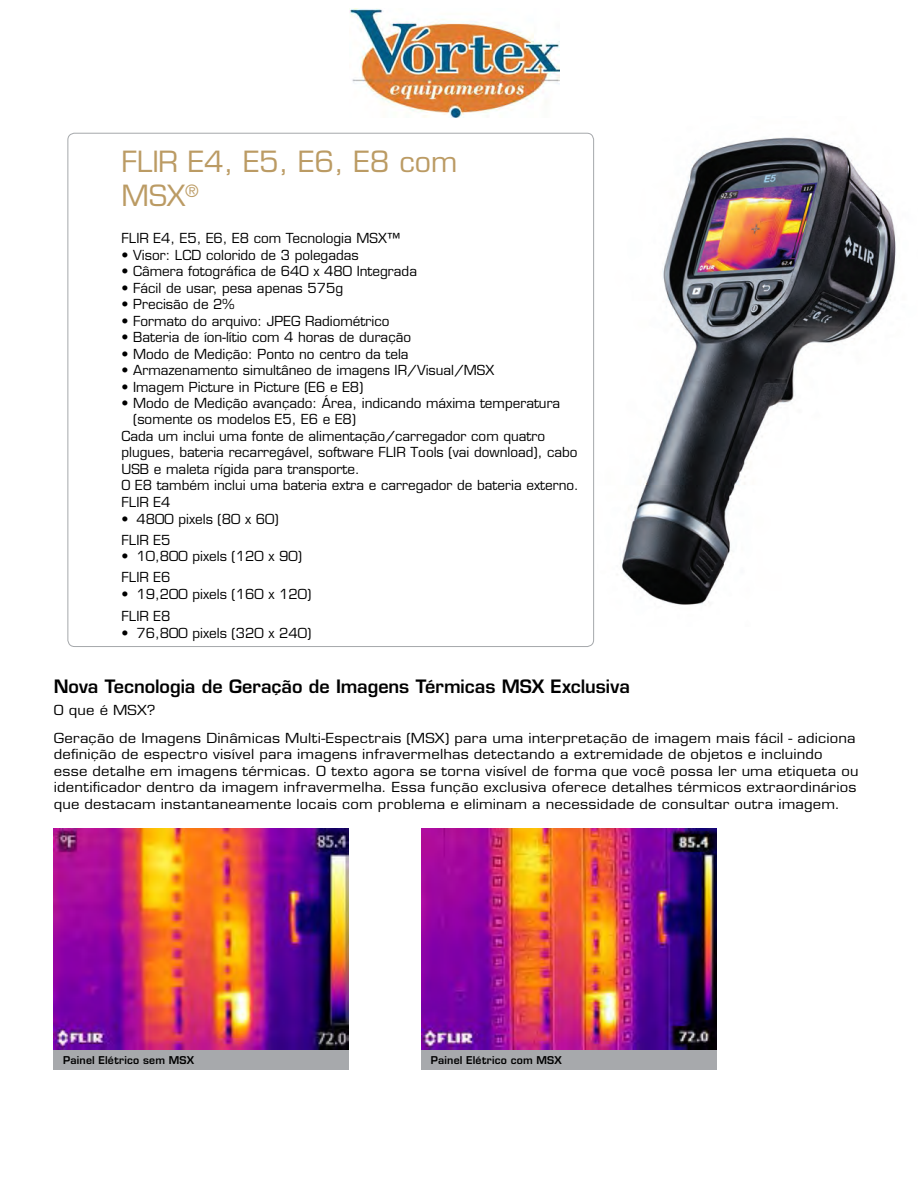
<style>
.page{position:relative;width:918px;height:1188px;background:#fff}
.page>*{position:absolute;margin:0;border:0;box-sizing:border-box;transform-origin:0 0}
.t1{font:28.5px/34.2px "Eurostile LT Std";color:#bb9b64}
.t2{font:600 18px "Eurostile LT Std";letter-spacing:-.005em;color:#000}
.t3{font:13.5px/21px "Eurostile LT Std";color:#000}
.t4{font:13.5px/16.5px "Eurostile LT Std";color:#000;scale:1.1 1}
.t5{font:600 10.5px "Eurostile LT Std";letter-spacing:.02em;color:#000}
</style>
<div class="page">
<img style="left:54px;top:828px;width:295px;height:222px">
<div style="left:54px;top:1050px;width:295px;height:19px;background:#a7a9ac"></div>
<img style="left:422px;top:828px;width:295px;height:222px">
<div style="left:422px;top:1050px;width:295px;height:19px;background:#a7a9ac"></div>
<img style="left:621px;top:137px;width:275px;height:468px">
<img style="left:350px;top:8px;width:210px;height:110px">
<h1 class="t1" style="left:122px;top:145px;width:337px">FLIR E4, E5, E6, E8 com<br>MSX<sup>®</sup></h1>
<p class="t3" style="left:122px;top:228px;width:280px">FLIR E4, E5, E6, E8 com Tecnologia MSX™</p>
<p class="t3" style="left:122px;top:244px;width:239px">• Visor: LCD colorido de 3 polegadas</p>
<p class="t3" style="left:122px;top:261px;width:297px">• Câmera fotográfica de 640 x 480 Integrada</p>
<p class="t3" style="left:122px;top:277px;width:223px">• Fácil de usar, pesa apenas 575g</p>
<p class="t3" style="left:122px;top:294px;width:115px">• Precisão de 2%</p>
<p class="t3" style="left:122px;top:310px;width:269px">• Formato do arquivo: JPEG Radiométrico</p>
<p class="t3" style="left:122px;top:327px;width:291px">• Bateria de íon-lítio com 4 horas de duração</p>
<p class="t3" style="left:122px;top:343px;width:289px">• Modo de Medição: Ponto no centro da tela</p>
<p class="t3" style="left:122px;top:360px;width:374px">• Armazenamento simultâneo de imagens IR/Visual/MSX</p>
<p class="t3" style="left:122px;top:376px;width:243px">• Imagem Picture in Picture (E6 e E8)</p>
<p class="t3" style="left:122px;top:393px;width:440px">• Modo de Medição avançado: Área, indicando máxima temperatura</p>
<p class="t3" style="left:133px;top:409px;width:224px">(somente os modelos E5, E6 e E8)</p>
<p class="t3" style="left:122px;top:426px;width:425px">Cada um inclui uma fonte de alimentação/carregador com quatro</p>
<p class="t3" style="left:122px;top:442px;width:458px">plugues, bateria recarregável, software FLIR Tools (vai download), cabo</p>
<p class="t3" style="left:122px;top:459px;width:240px">USB e maleta rígida para transporte.</p>
<p class="t3" style="left:122px;top:475px;width:459px">O E8 também inclui uma bateria extra e carregador de bateria externo.</p>
<p class="t3" style="left:122px;top:491px;width:51px">FLIR E4</p>
<p class="t3" style="left:122px;top:508px;width:159px">• 4800 pixels (80 x 60)<br>FLIR E5</p>
<p class="t3" style="left:122px;top:546px;width:182px">• 10,800 pixels (120 x 90)<br>FLIR E6</p>
<p class="t3" style="left:122px;top:583px;width:191px;line-height:22.5px">• 19,200 pixels (160 x 120)<br>FLIR E8</p>
<p class="t3" style="left:122px;top:622px;width:191px">• 76,800 pixels (320 x 240)</p>
<h2 class="t2" style="left:54px;top:676px;width:578px">Nova Tecnologia de Geração de Imagens Térmicas MSX Exclusiva</h2>
<p class="t4" style="left:54px;top:697px;width:731px;line-height:27.3px">O que é MSX?<br>Geração de Imagens Dinâmicas Multi-Espectrais (MSX) para uma interpretação de imagem mais fácil - adiciona</p>
<p class="t4" style="left:54px;top:746px;width:733px">definição de espectro visível para imagens infravermelhas detectando a extremidade de objetos e incluindo esse detalhe em imagens térmicas. O texto agora se torna visível de forma que você possa ler uma etiqueta ou identificador dentro da imagem infravermelha. Essa função exclusiva oferece detalhes térmicos extraordinários que destacam instantaneamente locais com problema e eliminam a necessidade de consultar outra imagem.</p>
<p class="t5" style="left:63px;top:1053px;width:132px">Painel Elétrico sem MSX</p>
<p class="t5" style="left:431px;top:1053px;width:132px">Painel Elétrico com MSX</p>
</div>
